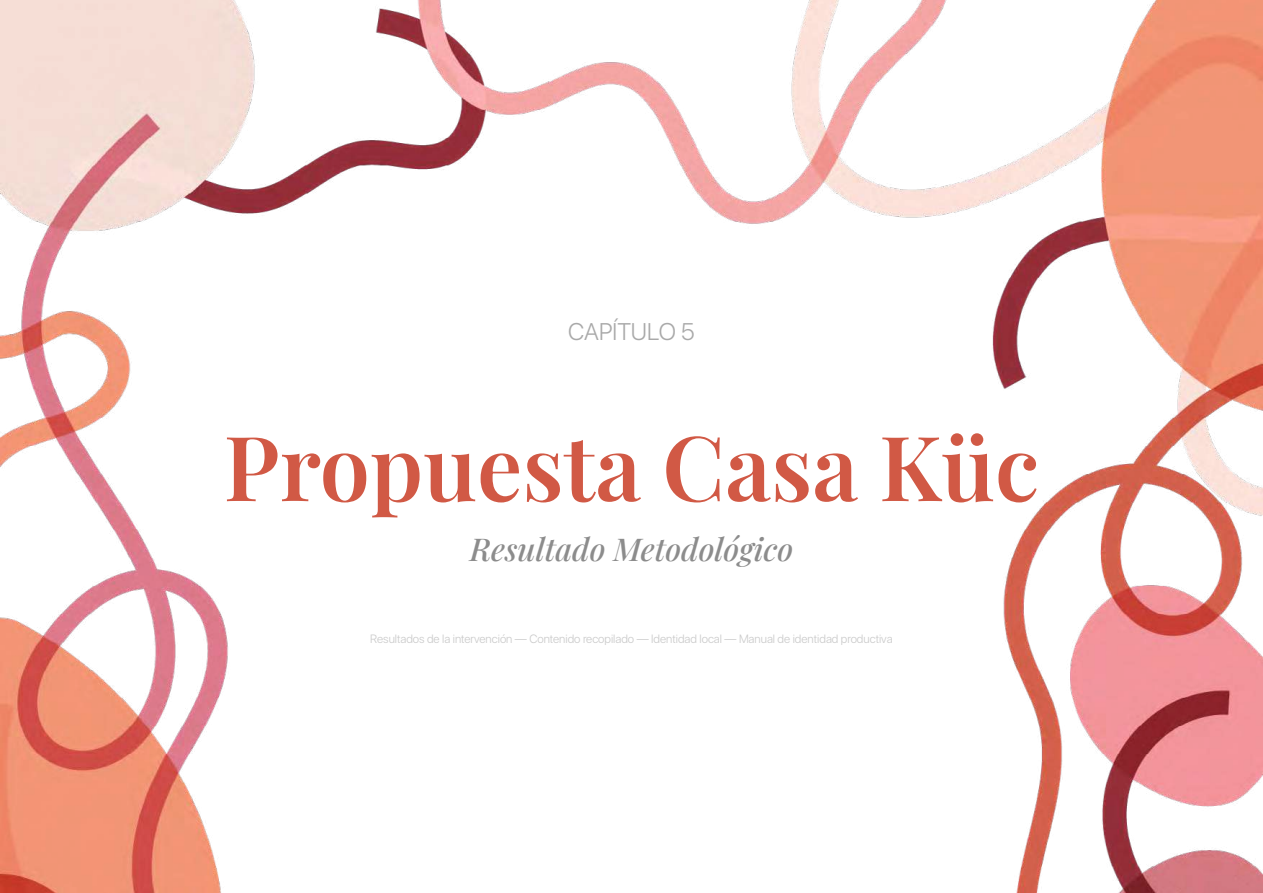
<style>
.page{position:relative;width:1263px;height:893px;background:#fff}
.page>*{position:absolute;margin:0;border:0;box-sizing:border-box;transform-origin:0 0}
.t1{font:600 90px "Playfair Display";color:#d15945}
.t2{font:italic 500 31.5px "Playfair Display";color:#8c8c8c}
.t3{font:300 24px "SF Pro Display";color:#a9a9a9}
.t4{font:300 12px "SF Pro Display";color:#cacaca}
</style>
<div class="page">
<img style="left:0;top:0;width:1263px;height:893px">
<h3 class="t3" style="left:568px;top:315px;width:128px">CAPÍTULO 5</h3>
<h1 class="t1" style="left:224px;top:397px;width:817px">Propuesta Casa Küc</h1>
<h2 class="t2" style="left:470px;top:525px;width:325px">Resultado Metodológico</h2>
<p class="t4" style="left:370px;top:631px;width:524px">Resultados de la intervención — Contenido recopilado — Identidad local — Manual de identidad productiva</p>
</div>
